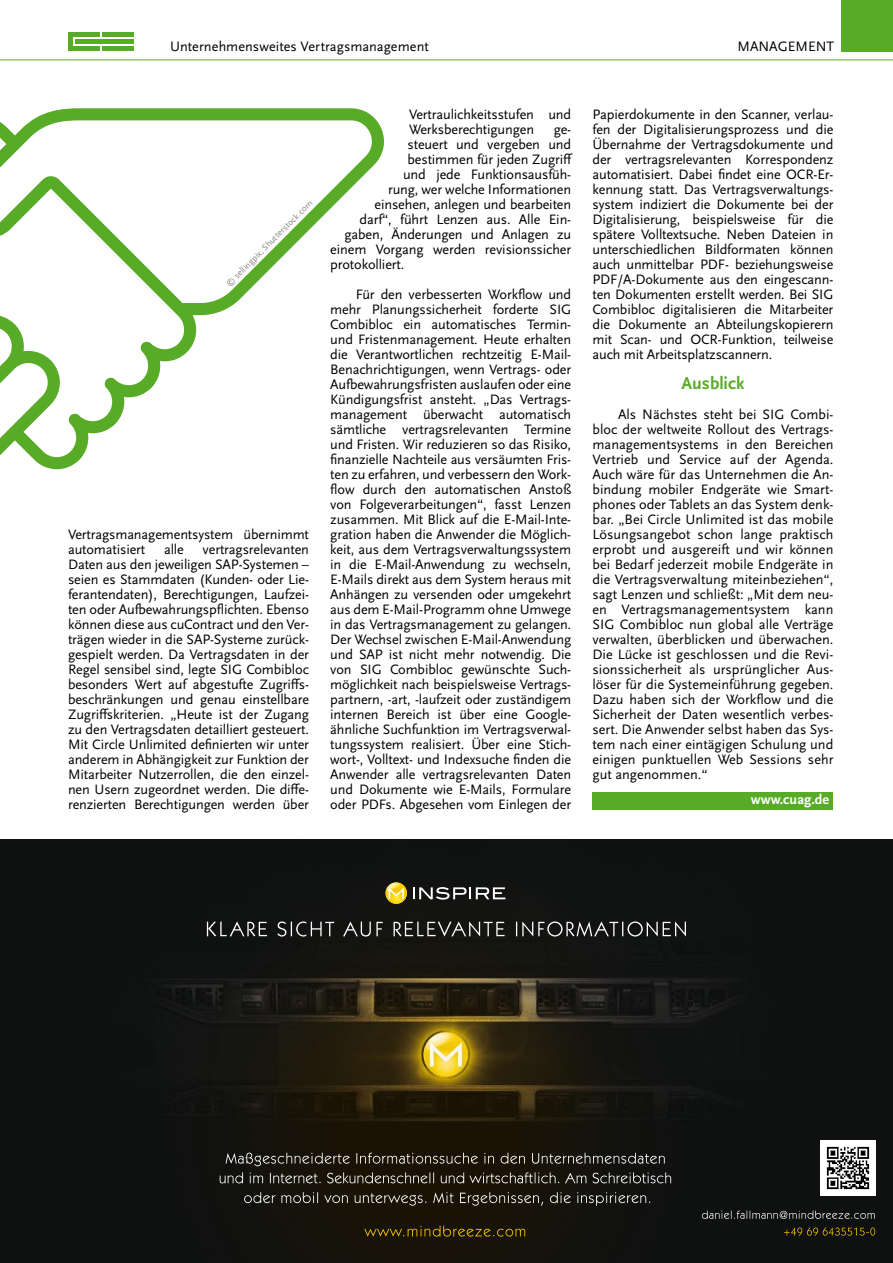
<style>
.page{position:relative;width:893px;height:1263px;background:#fff}
.page>*{position:absolute;margin:0;border:0;box-sizing:border-box;transform-origin:0 0}
.t1{font:700 18px "Scala Sans OT";color:#58ab27}
.t2{font:14.25px/15px "Scala Sans OT";letter-spacing:-.01em;color:#000;text-align:justify}
.t3{font:700 14.25px "Scala Sans OT";color:#fff}
.t4{font:9px "Scala Sans OT";color:#87888a}
</style>
<div class="page">
<div style="left:68px;top:32px;width:31px;height:5px;background:#58ab27"></div>
<div style="left:102px;top:32px;width:32px;height:5px;background:#58ab27"></div>
<hr style="left:75px;top:40px;width:59px;height:4px;background:#58ab27">
<hr style="left:68px;top:47px;width:31px;height:4px;background:#58ab27">
<hr style="left:102px;top:47px;width:32px;height:4px;background:#58ab27">
<hr style="left:68px;top:32px;width:4px;height:19px;background:#58ab27">
<div style="left:842px;top:0;width:51px;height:51px;background:#58ab27"></div>
<hr style="left:0;top:60px;width:893px;height:1px;background:#58ab27">
<div style="left:592px;top:792px;width:241px;height:17px;background:#58ab27"></div>
<svg style="left:0;top:108px;width:384px;height:361px"></svg>
<img style="left:0;top:839px;width:893px;height:424px">
<svg style="left:207px;top:921px;width:479px;height:15px;background:#414140"></svg>
<svg style="left:364px;top:1225px;width:161px;height:11px;background:#3c3005"></svg>
<svg style="left:244px;top:1192px;width:406px;height:14px;background:#37342b"></svg>
<svg style="left:220px;top:1172px;width:451px;height:11px;background:#403d35"></svg>
<svg style="left:226px;top:1152px;width:439px;height:14px;background:#3a372e"></svg>
<svg style="left:784px;top:1227px;width:91px;height:9px"></svg>
<svg style="left:702px;top:1210px;width:173px;height:9px;background:#3b3d3c"></svg>
<svg style="left:385px;top:882px;width:22px;height:22px"></svg>
<svg style="left:413px;top:887px;width:92px;height:12px"></svg>
<img style="left:820px;top:1140px;width:56px;height:55px">
<p class="t2" style="left:170px;top:39px;width:260px">Unternehmensweites Vertragsmanagement</p>
<p class="t2" style="left:737px;top:39px;width:98px">MANAGEMENT</p>
<p class="t4" style="left:224px;top:281px;width:120px;rotate:-45deg">© sellingpix, Shutterstock.com</p>
<p class="t2" style="left:68px;top:527px;width:242px">Vertragsmanagementsystem übernimmt automatisiert</p>
<p class="t2" style="left:68px;top:542px;width:242px;text-indent:135px">vertragsrelevanten Daten aus den jeweiligen SAP-Systemen – seien es Stammdaten (Kunden- oder Lie&shy;ferantendaten), Berechtigungen, Laufzei&shy;ten oder Aufbewahrungspflichten. Ebenso können diese aus cuContract und den Ver&shy;trägen wieder in die SAP-Systeme zurück&shy;gespielt werden. Da Vertragsdaten in der Regel sensibel sind, legte SIG Combibloc besonders Wert auf abgestufte Zugriffs&shy;beschränkungen und genau einstellbare Zugriffskriterien. „Heute ist der Zugang zu den Vertragsdaten detailliert gesteuert.<br>Mit Circle Unlimited definierten wir unter anderem in Abhängigkeit zur Funktion der Mitarbeiter Nutzerrollen, die den einzel&shy;nen Usern zugeordnet werden. Die diffe&shy;renzierten Berechtigungen werden über</p>
<p class="t2" style="left:164px;top:542px;width:21px">alle</p>
<p class="t2" style="left:409px;top:107px;width:164px">Vertraulichkeitsstufen und<br>Werksberechtigungen</p>
<p class="t2" style="left:554px;top:122px;width:19px">ge-</p>
<p class="t2" style="left:407px;top:137px;width:165px">steuert und vergeben und</p>
<p class="t2" style="left:407px;top:152px;width:167px">bestimmen für jeden Zugriff</p>
<p class="t2" style="left:403px;top:167px;width:170px">und jede Funktionsausfüh-</p>
<p class="t2" style="left:388px;top:182px;width:185px">rung, wer welche Informationen</p>
<p class="t2" style="left:374px;top:197px;width:198px">einsehen, anlegen und bearbeiten</p>
<p class="t2" style="left:359px;top:212px;width:213px">darf“, führt Lenzen aus. Alle Ein-</p>
<p class="t2" style="left:344px;top:227px;width:228px">gaben, Änderungen und Anlagen zu</p>
<p class="t2" style="left:330px;top:242px;width:242px">einem Vorgang werden revisionssicher</p>
<p class="t2" style="left:330px;top:257px;width:76px">protokolliert.</p>
<p class="t2" style="left:330px;top:287px;width:242px;text-indent:26px">Für den verbesserten Workflow und mehr Planungssicherheit forderte SIG Combibloc ein automatisches Termin&shy;und Fristenmanagement. Heute erhalten die Verantwortlichen rechtzeitig E-Mail-Benachrichtigungen, wenn Vertrags- oder Aufbewahrungsfristen auslaufen oder eine Kündigungsfrist ansteht. „Das Vertrags&shy;management überwacht automatisch sämtliche vertragsrelevanten Termine und Fristen. Wir reduzieren so das Risiko, finanzielle Nachteile aus versäumten Fris&shy;ten zu erfahren, und verbessern den Work&shy;flow durch den automatischen Anstoß von Folgeverarbeitungen“, fasst Lenzen zusammen. Mit Blick auf die E-Mail-Inte&shy;gration haben die Anwender die Möglich&shy;keit, aus dem Vertragsverwaltungssystem in die E-Mail-Anwendung zu wechseln, E-Mails direkt aus dem System heraus mit Anhängen zu versenden oder umgekehrt aus dem E-Mail-Programm ohne Umwege in das Vertragsmanagement zu gelangen.<br>Der Wechsel zwischen E-Mail-Anwendung und SAP ist nicht mehr notwendig. Die von SIG Combibloc gewünschte Such&shy;möglichkeit nach beispielsweise Vertrags&shy;partnern, -art, -laufzeit oder zuständigem internen Bereich ist über eine Google&shy;ähnliche Suchfunktion im Vertragsverwal&shy;tungssystem realisiert. Über eine Stich&shy;wort-, Volltext- und Indexsuche finden die Anwender alle vertragsrelevanten Daten und Dokumente wie E-Mails, Formulare oder PDFs. Abgesehen vom Einlegen der</p>
<p class="t2" style="left:592px;top:107px;width:242px">Papierdokumente in den Scanner, verlau&shy;fen der Digitalisierungsprozess und die Übernahme der Vertragsdokumente und der vertragsrelevanten Korrespondenz automatisiert. Dabei findet eine OCR-Er&shy;kennung statt. Das Vertragsverwaltungs&shy;system indiziert die Dokumente bei der Digitalisierung, beispielsweise für die spätere Volltextsuche. Neben Dateien in unterschiedlichen Bildformaten können auch unmittelbar PDF- beziehungsweise PDF/A-Dokumente aus den eingescann&shy;ten Dokumenten erstellt werden. Bei SIG Combibloc digitalisieren die Mitarbeiter die Dokumente an Abteilungskopierern mit Scan- und OCR-Funktion, teilweise auch mit Arbeitsplatzscannern.</p>
<p class="t1" style="left:681px;top:372px;width:65px">Ausblick</p>
<p class="t2" style="left:592px;top:407px;width:242px;text-indent:26px">Als Nächstes steht bei SIG Combi&shy;bloc der weltweite Rollout des Vertrags&shy;managementsystems in den Bereichen Vertrieb und Service auf der Agenda.<br>Auch wäre für das Unternehmen die An&shy;bindung mobiler Endgeräte wie Smart&shy;phones oder Tablets an das System denk&shy;bar. „Bei Circle Unlimited ist das mobile Lösungsangebot schon lange praktisch erprobt und ausgereift und wir können bei Bedarf jederzeit mobile Endgeräte in die Vertragsverwaltung miteinbeziehen“, sagt Lenzen und schließt: „Mit dem neu&shy;en Vertragsmanagementsystem kann SIG Combibloc nun global alle Verträge verwalten, überblicken und überwachen.<br>Die Lücke ist geschlossen und die Revi&shy;sionssicherheit als ursprünglicher Aus&shy;löser für die Systemeinführung gegeben.<br>Dazu haben sich der Workflow und die Sicherheit der Daten wesentlich verbes&shy;sert. Die Anwender selbst haben das Sys&shy;tem nach einer eintägigen Schulung und einigen punktuellen Web Sessions sehr gut angenommen.“</p>
<p class="t3" style="left:751px;top:791px;width:80px">www.cuag.de</p>
</div>
